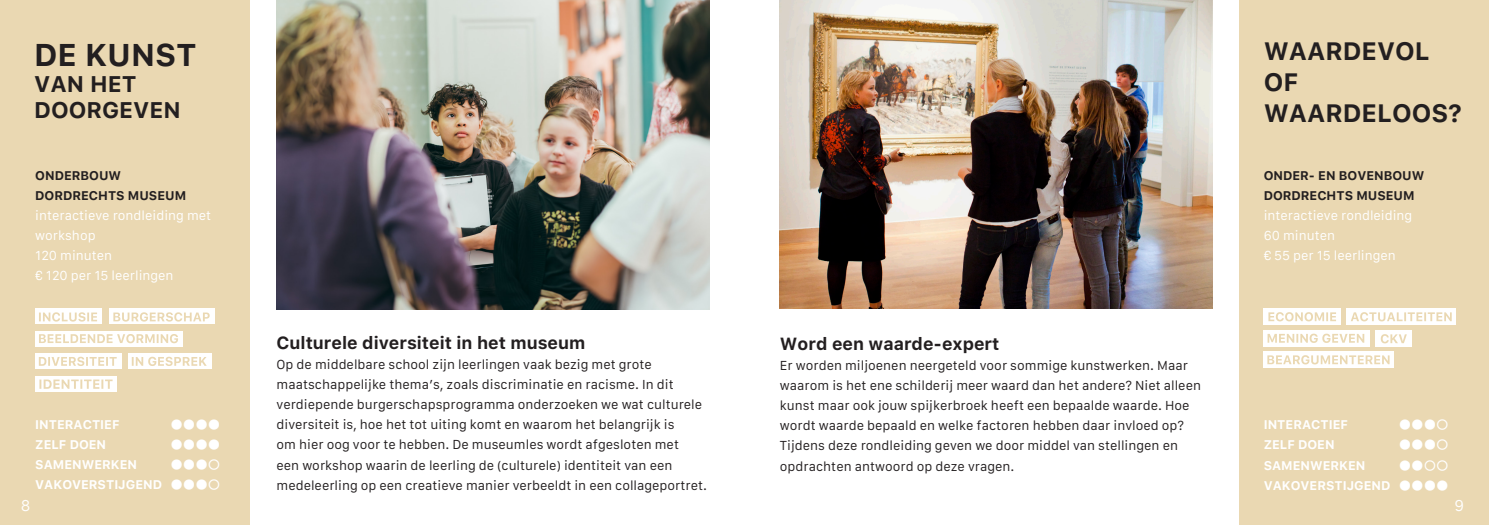
<style>
.page{position:relative;width:1489px;height:525px;background:#fff}
.page>*{position:absolute;margin:0;border:0;box-sizing:border-box;transform-origin:0 0}
.t1{font:700 31.25px "Galvji";color:#231f20}
.t2{font:700 25px "Galvji";color:#231f20}
.t3{font:700 22.5px "Galvji";color:#231f20}
.t4{font:700 17.5px "Galvji";color:#231f20}
.t5{font:15px "Galvji";color:#fff}
.t6{font:12.5px/20px "Galvji";color:#231f20}
.t7{font:700 12.5px "Galvji";color:#fff}
.t8{font:12.5px/20px "Galvji";color:#fff}
.t9{font:700 12.5px "Galvji";color:#231f20}
.t10{font:12.5px "MS Gothic";color:#fff}
.s1{font-family:"MS Gothic";font-weight:400}
</style>
<div class="page">
<img style="left:276px;top:0;width:433px;height:309px">
<div style="left:0;top:0;width:250px;height:524px;background:#ead8b2"></div>
<div style="left:109px;top:308px;width:105px;height:16px;background:#fff"></div>
<svg style="left:113px;top:312px;width:97px;height:9px"></svg>
<div style="left:35px;top:308px;width:67px;height:16px;background:#fff"></div>
<div style="left:35px;top:330px;width:147px;height:16px;background:#fff"></div>
<div style="left:35px;top:353px;width:86px;height:16px;background:#fff"></div>
<div style="left:129px;top:353px;width:83px;height:16px;background:#fff"></div>
<svg style="left:39px;top:312px;width:58px;height:9px"></svg>
<svg style="left:39px;top:356px;width:78px;height:10px"></svg>
<svg style="left:132px;top:356px;width:75px;height:10px"></svg>
<div style="left:35px;top:376px;width:82px;height:16px;background:#fff"></div>
<svg style="left:39px;top:379px;width:74px;height:9px"></svg>
<svg style="left:39px;top:334px;width:139px;height:9px"></svg>
<div style="left:1239px;top:0;width:249px;height:524px;background:#ead8b2"></div>
<img style="left:780px;top:0;width:432px;height:308px">
<div style="left:1263px;top:308px;width:77px;height:17px;background:#fff"></div>
<div style="left:1346px;top:308px;width:109px;height:17px;background:#fff"></div>
<div style="left:1263px;top:330px;width:106px;height:16px;background:#fff"></div>
<div style="left:1375px;top:330px;width:36px;height:16px;background:#fff"></div>
<div style="left:1263px;top:351px;width:130px;height:17px;background:#fff"></div>
<svg style="left:1268px;top:312px;width:67px;height:9px"></svg>
<svg style="left:1351px;top:312px;width:100px;height:9px"></svg>
<svg style="left:1267px;top:333px;width:97px;height:10px"></svg>
<svg style="left:1267px;top:355px;width:122px;height:9px"></svg>
<svg style="left:1380px;top:334px;width:26px;height:9px"></svg>
<p class="t1" style="left:34px;top:36px;width:164px">DE KUNST</p>
<p class="t3" style="left:34px;top:71px;width:104px">VAN HET</p>
<p class="t3" style="left:34px;top:97px;width:148px">DOORGEVEN</p>
<p class="t9" style="left:35px;top:167px;width:87px">ONDERBOUW</p>
<p class="t9" style="left:35px;top:187px;width:152px">DORDRECHTS MUSEUM</p>
<p class="t8" style="left:35px;top:205px;width:177px">interactieve rondleiding met workshop<br>120 minuten</p>
<p class="t8" style="left:35px;top:265px;width:140px">€ 120 per 15 leerlingen</p>
<p class="t7" style="left:35px;top:416px;width:86px">INTERACTIEF</p>
<p class="t10" style="left:170px;top:417px;width:51px">●●●●</p>
<p class="t7" style="left:35px;top:436px;width:72px">ZELF DOEN</p>
<p class="t10" style="left:170px;top:437px;width:51px">●●●●</p>
<p class="t7" style="left:35px;top:456px;width:103px">SAMENWERKEN</p>
<p class="t10" style="left:170px;top:457px;width:51px">●●●○</p>
<p class="t7" style="left:35px;top:476px;width:187px">VAKOVERSTIJGEND <span class="s1">●●●○</span></p>
<p class="t7" style="left:35px;top:418px;width:86px">INTERACTIEF</p>
<p class="t10" style="left:170px;top:419px;width:51px">●●●●</p>
<p class="t7" style="left:35px;top:438px;width:72px">ZELF DOEN</p>
<p class="t10" style="left:170px;top:439px;width:51px">●●●●</p>
<p class="t7" style="left:35px;top:458px;width:103px">SAMENWERKEN</p>
<p class="t10" style="left:170px;top:459px;width:51px">●●○○</p>
<p class="t7" style="left:35px;top:478px;width:187px">VAKOVERSTIJGEND <span class="s1">●○○○</span></p>
<p class="t10" style="left:194px;top:457px;width:14px">○</p>
<p class="t10" style="left:182px;top:477px;width:26px">○○</p>
<p class="t5" style="left:21px;top:496px;width:11px">8</p>
<p class="t4" style="left:276px;top:332px;width:310px">Culturele diversiteit in het museum</p>
<p class="t6" style="left:276px;top:355px;width:432px">Op de middelbare school zijn leerlingen vaak bezig met grote maatschappelijke thema’s, zoals discriminatie en racisme. In dit verdiepende burgerschapsprogramma onderzoeken we wat culturele diversiteit is, hoe het tot uiting komt en waarom het belangrijk is<br>om hier oog voor te hebben. De museumles wordt afgesloten met<br>een workshop waarin de leerling de (culturele) identiteit van een medeleerling op een creatieve manier verbeeldt in een collageportret.</p>
<p class="t4" style="left:780px;top:333px;width:221px">Word een waarde-expert</p>
<p class="t6" style="left:780px;top:356px;width:422px">Er worden miljoenen neergeteld voor sommige kunstwerken. Maar waarom is het ene schilderij meer waard dan het andere? Niet alleen kunst maar ook jouw spijkerbroek heeft een bepaalde waarde. Hoe wordt waarde bepaald en welke factoren hebben daar invloed op?<br>Tijdens deze rondleiding geven we door middel van stellingen en opdrachten antwoord op deze vragen.</p>
<p class="t2" style="left:1263px;top:36px;width:167px">WAARDEVOL</p>
<p class="t2" style="left:1263px;top:67px;width:36px">OF</p>
<p class="t2" style="left:1263px;top:98px;width:200px">WAARDELOOS?</p>
<p class="t9" style="left:1263px;top:167px;width:162px">ONDER- EN BOVENBOUW</p>
<p class="t9" style="left:1263px;top:187px;width:152px">DORDRECHTS MUSEUM</p>
<p class="t8" style="left:1263px;top:205px;width:150px">interactieve rondleiding</p>
<p class="t8" style="left:1263px;top:225px;width:73px">60 minuten</p>
<p class="t8" style="left:1263px;top:245px;width:134px">€ 55 per 15 leerlingen</p>
<p class="t7" style="left:1263px;top:417px;width:86px">INTERACTIEF</p>
<p class="t10" style="left:1398px;top:418px;width:51px">●●●○</p>
<p class="t7" style="left:1263px;top:437px;width:72px">ZELF DOEN</p>
<p class="t10" style="left:1398px;top:438px;width:51px">●●●○</p>
<p class="t7" style="left:1263px;top:457px;width:103px">SAMENWERKEN</p>
<p class="t10" style="left:1398px;top:458px;width:51px">●●○○</p>
<p class="t7" style="left:1263px;top:477px;width:186px">VAKOVERSTIJGEND <span class="s1">●●●●</span></p>
<p class="t5" style="left:1454px;top:496px;width:11px">9</p>
</div>
